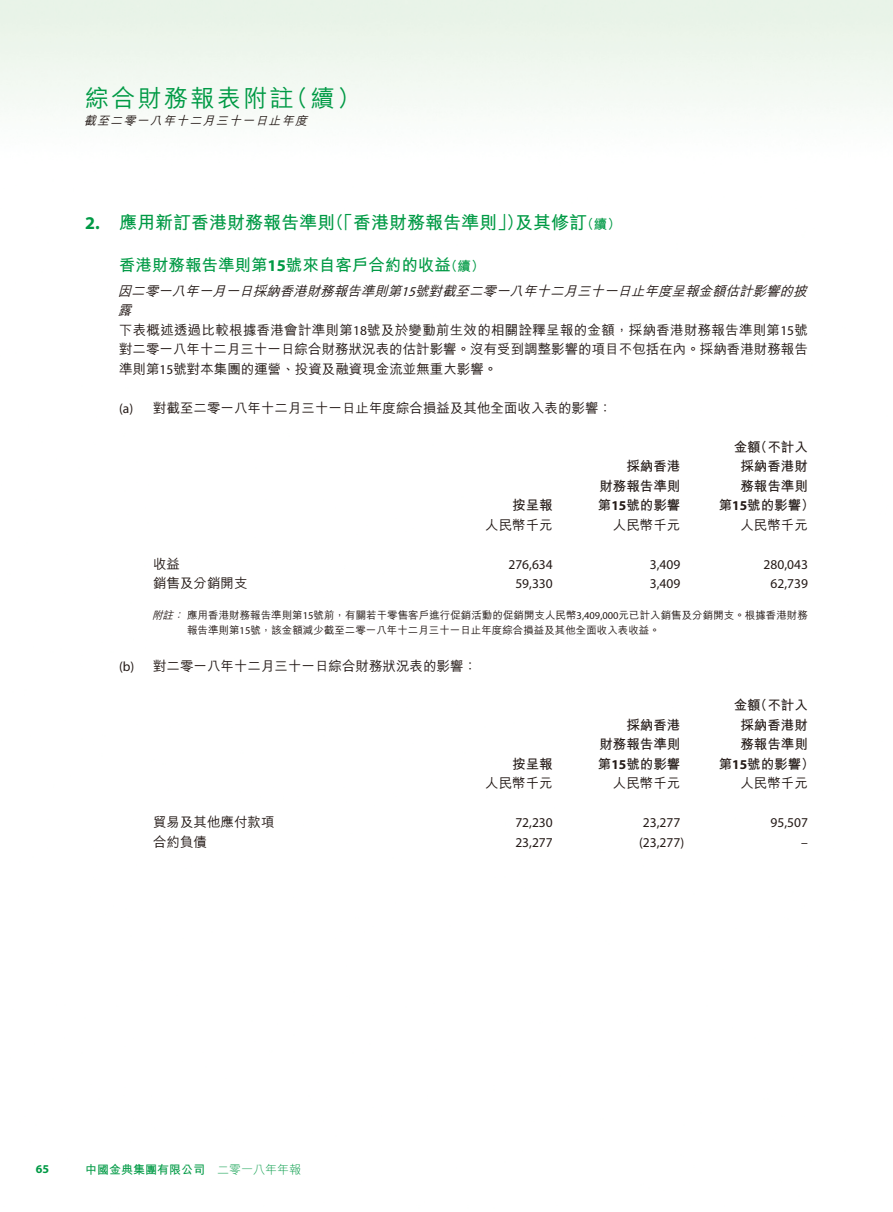
<style>
.page{position:relative;width:893px;height:1212px;background:#fff}
.page>*{position:absolute;margin:0;border:0;box-sizing:border-box;transform-origin:0 0}
.t1{font:500 24px "M Hei HK";letter-spacing:.1em;color:#009a45}
.t2{font:700 18px "M Hei HK";color:#009a45}
.t3{font:700 18px "Myriad Pro";color:#009a45}
.t4{font:700 16.5px "M Hei HK";color:#009a45}
.t5{font:500 13.5px/19.5px "M Hei HK";color:#231916}
.t6{font:700 13.5px/19.5px "M Hei HK";color:#231916;text-align:justify}
.t7{font:13.5px "Myriad Pro";color:#231916}
.t8{font:italic 500 13.5px "M Hei HK";color:#231916}
.t9{font:700 13.5px "M Hei HK";color:#009a45}
.t10{font:italic 13.5px "Myriad Pro";color:#231916}
.t11{font:italic 500 12px "M Hei HK";color:#231916}
.t12{font:700 12px "M Hei HK";color:#009a45}
.t13{font:300 12px "M Hei HK";color:#009a45}
.t14{font:700 12px "Myriad Pro";color:#009a45}
.t15{font:500 10.5px "M Hei HK";color:#231916}
.t16{font:italic 500 10.5px "M Hei HK";color:#231916}
.s1{font-family:"Myriad Pro"}
.s2{font-style:italic}
.s3{font-family:"Myriad Pro";font-weight:400}
</style>
<div class="page">
<h1 class="t1" style="left:85px;top:81px;width:210px">綜合財務報表附註</h1>
<h1 class="t1" style="left:284px;top:81px;width:78px">（續(</h1>
<p class="t11" style="left:84px;top:112px;width:229px">截至二零一八年十二月三十一日止年度</p>
<h2 class="t3" style="left:85px;top:211px;width:16px">2.</h2>
<h2 class="t2" style="left:119px;top:209px;width:217px">應用新訂香港財務報告準則</h2>
<h2 class="t2" style="left:326px;top:209px;width:199px">（「香港財務報告準則」）</h2>
<h2 class="t2" style="left:515px;top:209px;width:73px">及其修訂</h2>
<p class="t9" style="left:580px;top:214px;width:42px">（續(</p>
<p class="t4" style="left:119px;top:253px;width:333px">香港財務報告準則第<span class="s1">15</span>號來自客戶合約的收益</p>
<p class="t8" style="left:415px;top:281px;width:398px">號對截至二零一八年十二月三十一日止年度呈報金額估計影響的披</p>
<p class="t9" style="left:444px;top:256px;width:42px">（續(</p>
<p class="t5" style="left:118px;top:280px;width:692px"><span class="s2">因二零一八年一月一日採納香港財務報告準則第<br>露<br></span>下表概述透過比較根據香港會計準則第<span class="s3">18</span>號及於變動前生效的相關詮釋呈報的金額，採納香港財務報告準則第<span class="s3">15</span>號對二零一八年十二月三十一日綜合財務狀況表的估計影響。沒有受到調整影響的項目不包括在內。採納香港財務報告準則第<span class="s3">15</span>號對本集團的運營、投資及融資現金流並無重大影響。</p>
<p class="t5" style="left:153px;top:397px;width:460px">對截至二零一八年十二月三十一日止年度綜合損益及其他全面收入表的影響：</p>
<p class="t10" style="left:401px;top:283px;width:20px">15</p>
<p class="t7" style="left:119px;top:400px;width:16px">a( )</p>
<p class="t5" style="left:153px;top:553px;width:28px">收益</p>
<p class="t6" style="left:512px;top:495px;width:42px">按呈報</p>
<p class="t5" style="left:485px;top:514px;width:69px">人民幣千元</p>
<p class="t7" style="left:508px;top:556px;width:46px">276,634</p>
<p class="t6" style="left:598px;top:456px;width:84px;text-indent:28px">採納香港財務報告準則第<span class="s1">15</span>號的影響</p>
<p class="t5" style="left:613px;top:514px;width:69px">人民幣千元</p>
<p class="t7" style="left:650px;top:556px;width:32px">3,409</p>
<p class="t6" style="left:734px;top:436px;width:28px">金額</p>
<p class="t6" style="left:740px;top:456px;width:69px">採納香港財</p>
<p class="t6" style="left:740px;top:475px;width:69px">務報告準則</p>
<p class="t6" style="left:719px;top:494px;width:97px">第<span class="s1">15</span>號的影響(</p>
<p class="t5" style="left:740px;top:514px;width:69px">人民幣千元</p>
<p class="t6" style="left:754px;top:436px;width:55px">（不計入</p>
<p class="t7" style="left:764px;top:556px;width:46px">280,043</p>
<p class="t7" style="left:119px;top:658px;width:17px">b( )</p>
<p class="t5" style="left:153px;top:572px;width:96px">銷售及分銷開支</p>
<p class="t15" style="left:173px;top:608px;width:636px"><span class="s2">：</span>應用香港財務報告準則第<span class="s3">15</span>號前，有關若干零售客戶進行促銷活動的促銷開支人民幣<span class="s3">3,409,000</span>元已計入銷售及分銷開支。根據香港財務</p>
<p class="t7" style="left:515px;top:576px;width:39px">59,330</p>
<p class="t7" style="left:650px;top:576px;width:32px">3,409</p>
<p class="t7" style="left:770px;top:576px;width:39px">62,739</p>
<p class="t16" style="left:152px;top:608px;width:26px">附註</p>
<p class="t15" style="left:187px;top:623px;width:474px">報告準則第<span class="s3">15</span>號，該金額減少截至二零一八年十二月三十一日止年度綜合損益及其他全面收入表收益。</p>
<p class="t5" style="left:153px;top:655px;width:326px">對二零一八年十二月三十一日綜合財務狀況表的影響：</p>
<p class="t5" style="left:153px;top:811px;width:123px">貿易及其他應付款項</p>
<p class="t5" style="left:153px;top:831px;width:55px">合約負債</p>
<p class="t6" style="left:512px;top:753px;width:42px">按呈報</p>
<p class="t6" style="left:598px;top:714px;width:84px;text-indent:28px">採納香港財務報告準則第<span class="s1">15</span>號的影響</p>
<p class="t5" style="left:485px;top:772px;width:69px">人民幣千元</p>
<p class="t5" style="left:613px;top:772px;width:69px">人民幣千元</p>
<p class="t7" style="left:515px;top:814px;width:39px">72,230</p>
<p class="t7" style="left:643px;top:814px;width:39px">23,277</p>
<p class="t7" style="left:515px;top:834px;width:39px">23,277</p>
<p class="t7" style="left:639px;top:834px;width:47px">)23,277(</p>
<p class="t6" style="left:734px;top:694px;width:28px">金額</p>
<p class="t6" style="left:740px;top:714px;width:69px">採納香港財</p>
<p class="t6" style="left:740px;top:733px;width:69px">務報告準則</p>
<p class="t6" style="left:719px;top:753px;width:97px">第<span class="s1">15</span>號的影響(</p>
<p class="t5" style="left:740px;top:772px;width:69px">人民幣千元</p>
<p class="t6" style="left:754px;top:694px;width:55px">（不計入</p>
<p class="t7" style="left:770px;top:814px;width:39px">95,507</p>
<p class="t7" style="left:801px;top:834px;width:8px">–</p>
<p class="t14" style="left:36px;top:1161px;width:15px">65</p>
<p class="t12" style="left:85px;top:1160px;width:121px">中國金典集團有限公司</p>
<p class="t13" style="left:217px;top:1163px;width:85px">二零一八年年報</p>
</div>
